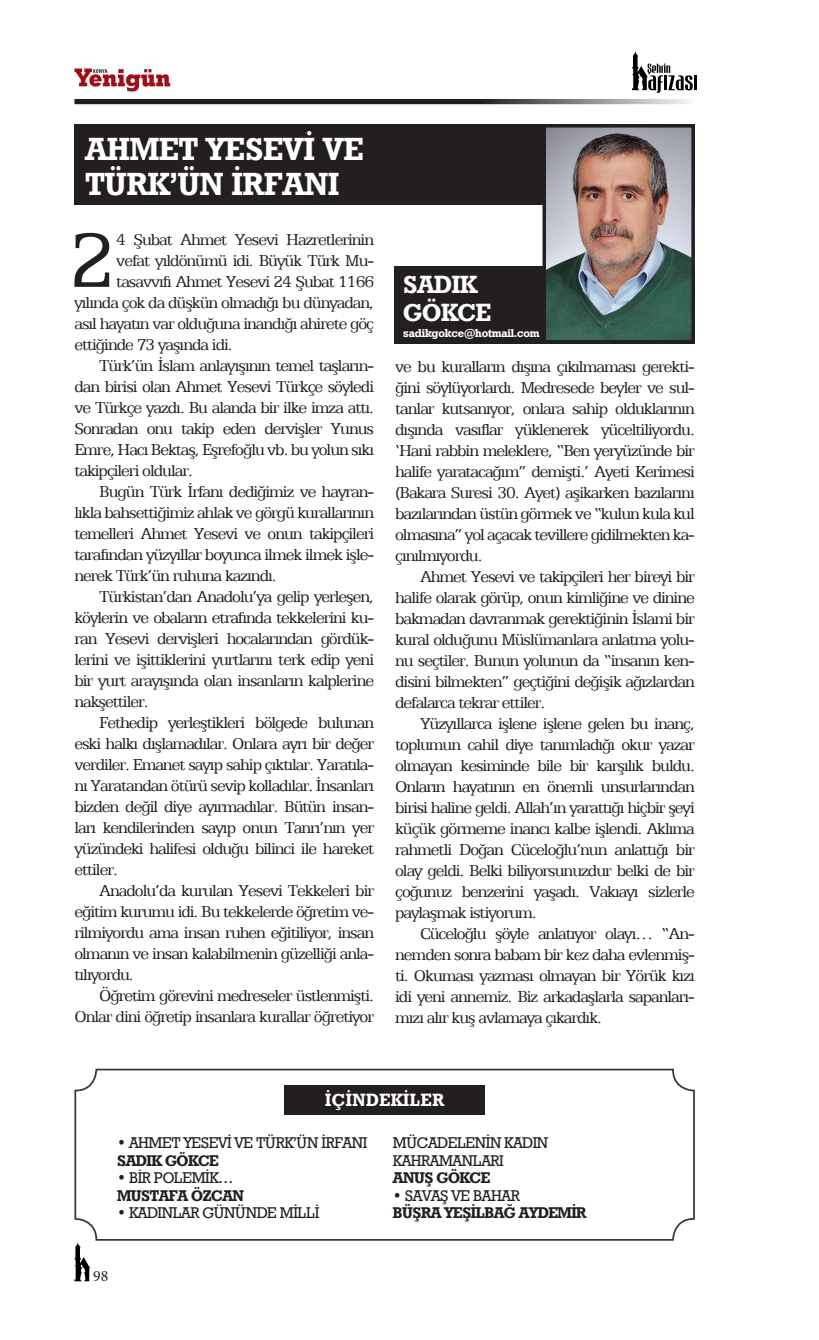
<style>
.page{position:relative;width:819px;height:1340px;background:#fff}
.page>*{position:absolute;margin:0;border:0;box-sizing:border-box;transform-origin:0 0}
.metin{font:86.1px "Egyptian 505 BT";color:#231f20}
.yatay_baslık{font:31.5px "Geometric Slab 712 BT Bold A";color:#fff}
.yatay_baslık-2{font:24.5px "Geometric Slab 712 BT Bold A";letter-spacing:-.01em;color:#fff}
.metin-2{font:17.5px/21px "Egyptian 505 BT";letter-spacing:-.06em;color:#231f20;text-align:justify}
.yatay_baslık-3{font:17.5px "Geometric Slab 712 BT Bold A";letter-spacing:.03em;color:#fff}
.t1{font:15.75px "Minion Pro";color:#231f20}
.yatay_baslık-4{font:15.4px "Geometric Slab 712 BT Medium A";letter-spacing:-.03em;color:#231f20}
.yatay_baslık-5{font:15.4px "Geometric Slab 712 BT Bold A";letter-spacing:-.03em;color:#231f20}
.yatay_baslık-6{font:11.38px "Geometric Slab 712 BT Bold A";letter-spacing:-.01em;color:#fff}
</style>
<div class="page">
<svg style="left:74px;top:68px;width:96px;height:23px"></svg>
<svg style="left:632px;top:50px;width:64px;height:43px"></svg>
<svg style="left:74px;top:99px;width:615px;height:5px;background:#464344"></svg>
<svg style="left:74px;top:1241px;width:16px;height:40px"></svg>
<div style="left:74px;top:124px;width:620px;height:81px;background:#231f20"></div>
<div style="left:394px;top:265px;width:300px;height:78px;background:#231f20"></div>
<img style="left:547px;top:129px;width:142px;height:209px">
<div style="left:542px;top:124px;width:152px;height:219px;border:4px solid #231f20"></div>
<div style="left:74px;top:1068px;width:620px;height:172px;border:2px solid #231f20;border-radius:21px"></div>
<div style="left:284px;top:1085px;width:201px;height:29px;background:#231f20"></div>
<p class="yatay_baslık" style="left:85px;top:129px;width:279px">AHMET YESEVİ VE</p>
<p class="yatay_baslık" style="left:85px;top:164px;width:255px">TÜRK’ÜN İRFANI</p>
<p class="metin" style="left:68px;top:210px;width:49px">2</p>
<p class="metin-2" style="left:116px;top:229px;width:259px">4 Şubat Ahmet Yesevi Hazretlerinin</p>
<p class="metin-2" style="left:116px;top:250px;width:259px">vefat yıldönümü idi. Büyük Türk Mu-</p>
<p class="metin-2" style="left:116px;top:271px;width:259px">tasavvıfı Ahmet Yesevi 24 Şubat 1166</p>
<p class="metin-2" style="left:74px;top:292px;width:301px">yılında çok da düşkün olmadığı bu dünyadan,</p>
<p class="metin-2" style="left:74px;top:313px;width:301px">asıl hayatın var olduğuna inandığı ahirete göç</p>
<p class="metin-2" style="left:74px;top:334px;width:160px">ettiğinde 73 yaşında idi.</p>
<p class="metin-2" style="left:74px;top:355px;width:301px;text-indent:25px">Türk’ün İslam anlayışının temel taşların&shy;dan birisi olan Ahmet Yesevi Türkçe söyledi ve Türkçe yazdı. Bu alanda bir ilke imza attı.<br>Sonradan onu takip eden dervişler Yunus Emre, Hacı Bektaş, Eşrefoğlu vb. bu yolun sıkı takipçileri oldular.</p>
<p class="metin-2" style="left:74px;top:481px;width:301px;text-indent:25px">Bugün Türk İrfanı dediğimiz ve hayran&shy;lıkla bahsettiğimiz ahlak ve görgü kurallarının temelleri Ahmet Yesevi ve onun takipçileri tarafından yüzyıllar boyunca ilmek ilmek işle&shy;nerek Türk’ün ruhuna kazındı.</p>
<p class="metin-2" style="left:74px;top:586px;width:301px;text-indent:25px">Türkistan’dan Anadolu’ya gelip yerleşen, köylerin ve obaların etrafında tekkelerini ku&shy;ran Yesevi dervişleri hocalarından gördük&shy;lerini ve işittiklerini yurtlarını terk edip yeni bir yurt arayışında olan insanların kalplerine nakşettiler.</p>
<p class="metin-2" style="left:74px;top:712px;width:301px;text-indent:25px">Fethedip yerleştikleri bölgede bulunan eski halkı dışlamadılar. Onlara ayrı bir değer verdiler. Emanet sayıp sahip çıktılar. Yaratıla&shy;nı Yaratandan ötürü sevip kolladılar. İnsanları bizden değil diye ayırmadılar. Bütün insan&shy;ları kendilerinden sayıp onun Tanrı’nın yer yüzündeki halifesi olduğu bilinci ile hareket ettiler.</p>
<p class="metin-2" style="left:74px;top:880px;width:301px;text-indent:25px">Anadolu’da kurulan Yesevi Tekkeleri bir eğitim kurumu idi. Bu tekkelerde öğretim ve&shy;rilmiyordu ama insan ruhen eğitiliyor, insan olmanın ve insan kalabilmenin güzelliği anla&shy;tılıyordu.</p>
<p class="metin-2" style="left:74px;top:985px;width:301px;text-align:right">Öğretim görevini medreseler üstlenmişti.<br>Onlar dini öğretip insanlara kurallar öğretiyor</p>
<p class="yatay_baslık-2" style="left:403px;top:269px;width:75px">SADIK</p>
<p class="yatay_baslık-2" style="left:403px;top:297px;width:90px">GÖKCE</p>
<p class="yatay_baslık-6" style="left:403px;top:326px;width:138px">sadikgokce@hotmail.com</p>
<p class="metin-2" style="left:395px;top:355px;width:301px">ve bu kuralların dışına çıkılmaması gerekti&shy;ğini söylüyorlardı. Medresede beyler ve sul&shy;tanlar kutsanıyor, onlara sahip olduklarının dışında vasıflar yüklenerek yüceltiliyordu. ‘Hani rabbin meleklere, “Ben yeryüzünde bir halife yaratacağım” demişti.’ Ayeti Kerimesi (Bakara Suresi 30. Ayet) aşikarken bazılarını bazılarından üstün görmek ve “kulun kula kul olmasına” yol açacak tevillere gidilmekten ka&shy;çınılmıyordu.</p>
<p class="metin-2" style="left:395px;top:565px;width:301px;text-indent:25px">Ahmet Yesevi ve takipçileri her bireyi bir halife olarak görüp, onun kimliğine ve dinine bakmadan davranmak gerektiğinin İslami bir kural olduğunu Müslümanlara anlatma yolu&shy;nu seçtiler. Bunun yolunun da “insanın ken&shy;disini bilmekten” geçtiğini değişik ağızlardan defalarca tekrar ettiler.</p>
<p class="metin-2" style="left:395px;top:712px;width:301px;text-indent:25px">Yüzyıllarca işlene işlene gelen bu inanç, toplumun cahil diye tanımladığı okur yazar olmayan kesiminde bile bir karşılık buldu.<br>Onların hayatının en önemli unsurlarından birisi haline geldi. Allah’ın yarattığı hiçbir şeyi küçük görmeme inancı kalbe işlendi. Aklıma rahmetli Doğan Cüceloğlu’nun anlattığı bir olay geldi. Belki biliyorsunuzdur belki de bir çoğunuz benzerini yaşadı. Vakıayı sizlerle paylaşmak istiyorum.</p>
<p class="metin-2" style="left:395px;top:922px;width:301px;text-indent:25px">Cüceloğlu şöyle anlatıyor olayı… “An&shy;nemden sonra babam bir kez daha evlenmiş&shy;ti. Okuması yazması olmayan bir Yörük kızı idi yeni annemiz. Biz arkadaşlarla sapanları&shy;mızı alır kuş avlamaya çıkardık.</p>
<p class="yatay_baslık-3" style="left:325px;top:1089px;width:120px">İÇİNDEKİLER</p>
<p class="yatay_baslık-4" style="left:117px;top:1133px;width:252px">• AHMET YESEVİ VE TÜRK’ÜN İRFANI</p>
<p class="yatay_baslık-5" style="left:117px;top:1150px;width:103px">SADIK GÖKCE</p>
<p class="yatay_baslık-4" style="left:117px;top:1168px;width:118px">• BİR POLEMİK…</p>
<p class="yatay_baslık-5" style="left:117px;top:1185px;width:128px">MUSTAFA ÖZCAN</p>
<p class="yatay_baslık-4" style="left:117px;top:1203px;width:204px">• KADINLAR GÜNÜNDE MİLLİ</p>
<p class="yatay_baslık-4" style="left:393px;top:1133px;width:157px">MÜCADELENİN KADIN</p>
<p class="yatay_baslık-4" style="left:393px;top:1150px;width:112px">KAHRAMANLARI</p>
<p class="yatay_baslık-5" style="left:393px;top:1168px;width:99px">ANUŞ GÖKCE</p>
<p class="yatay_baslık-4" style="left:393px;top:1185px;width:128px">• SAVAŞ VE BAHAR</p>
<p class="yatay_baslık-5" style="left:393px;top:1203px;width:195px">BÜŞRA YEŞİLBAĞ AYDEMİR</p>
<p class="t1" style="left:93px;top:1265px;width:17px">98</p>
</div>
